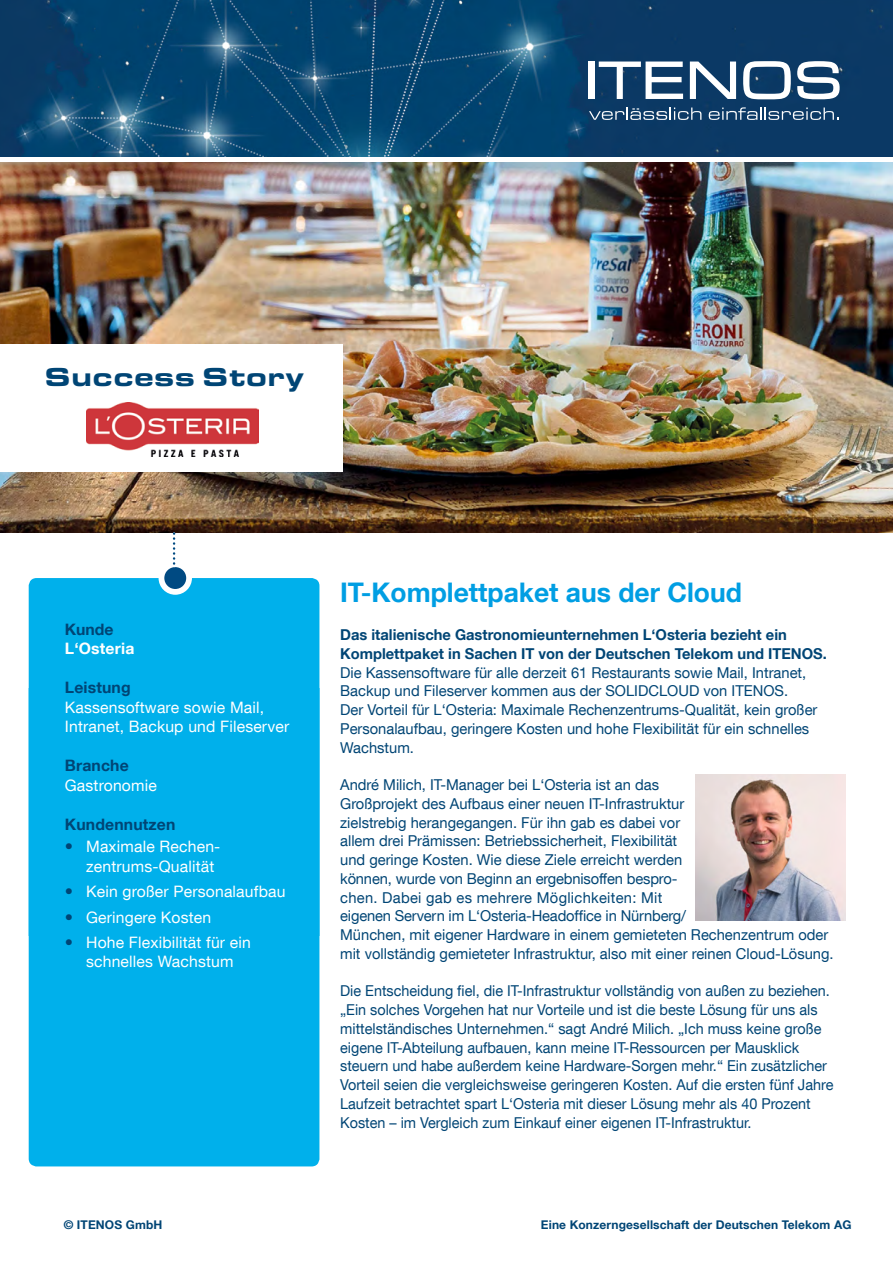
<style>
.page{position:relative;width:893px;height:1263px;background:#fff}
.page>*{position:absolute;margin:0;border:0;box-sizing:border-box;transform-origin:0 0}
.t1{font:700 27px "Helvetica Neue LT Com";color:#009ee3}
.t2{font:900 expanded 27px "Eurostile TOT";letter-spacing:.01em;color:#004575}
.t3{font:15.75px/19.5px "Helvetica Neue LT Com";letter-spacing:.01em;color:#fff}
.t4{font:700 15.75px "Helvetica Neue LT Com";letter-spacing:.01em;color:#004575}
.t5{font:700 15.75px "Helvetica Neue LT Com";letter-spacing:.01em;color:#fff}
.t6{font:15px/18.8px "Helvetica Neue LT Com";color:#004575}
.t7{font:15px/18.8px "Helvetica Neue LT Com";color:#004575;scale:.96 1}
.t8{font:700 15px/18.8px "Helvetica Neue LT Com";color:#004575}
.t9{font:700 12px "Helvetica Neue LT Com";letter-spacing:.01em;color:#004575}
.s1{font-weight:700;font-size:16.5px;color:#004575}
</style>
<div class="page">
<img style="left:0;top:0;width:893px;height:533px">
<div style="left:589px;top:62px;width:6px;height:37px;background:#fff"></div>
<svg style="left:599px;top:62px;width:84px;height:37px"></svg>
<svg style="left:690px;top:62px;width:46px;height:37px"></svg>
<svg style="left:743px;top:61px;width:48px;height:38px"></svg>
<svg style="left:797px;top:61px;width:43px;height:38px"></svg>
<svg style="left:589px;top:108px;width:112px;height:12px"></svg>
<svg style="left:709px;top:107px;width:130px;height:13px;background:#456889"></svg>
<div style="left:0;top:157px;width:893px;height:5px;background:#fff"></div>
<div style="left:29px;top:935px;width:290px;height:231px;background:#00b0eb"></div>
<div style="left:29px;top:578px;width:290px;height:357px;background:#00b0eb"></div>
<div style="left:164px;top:567px;width:22px;height:22px;background:#004a82;border-radius:50%"></div>
<svg style="left:173px;top:533px;width:2px;height:35px"></svg>
<div style="left:0;top:344px;width:342px;height:128px;background:#fff"></div>
<img style="left:86px;top:403px;width:173px;height:53px">
<img style="left:696px;top:774px;width:150px;height:147px">
<h1 class="t2" style="left:45px;top:361px;width:261px">Success Story</h1>
<p class="t4" style="left:65px;top:619px;width:50px">Kunde</p>
<p class="t5" style="left:65px;top:638px;width:71px">L‘Osteria</p>
<p class="t4" style="left:65px;top:677px;width:67px">Leistung</p>
<p class="t3" style="left:65px;top:697px;width:226px">Kassensoftware sowie Mail,<br>Intranet, Backup und Fileserver</p>
<p class="t4" style="left:65px;top:755px;width:65px">Branche</p>
<p class="t3" style="left:65px;top:775px;width:94px">Gastronomie</p>
<p class="t4" style="left:65px;top:814px;width:112px">Kundennutzen</p>
<p class="t3" style="left:86px;top:836px;width:136px;text-indent:-21px"><span class="s1">•</span> Maximale Rechen&shy;zentrums-Qualität</p>
<p class="t3" style="left:65px;top:881px;width:222px"><span class="s1">•</span> Kein großer Personalaufbau</p>
<p class="t3" style="left:65px;top:907px;width:148px"><span class="s1">•</span> Geringere Kosten</p>
<p class="t3" style="left:65px;top:933px;width:188px;line-height:18.8px;text-align:center"><span class="s1">•</span> Hohe Flexibilität für ein schnelles Wachstum</p>
<h1 class="t1" style="left:340px;top:575px;width:403px">IT-Komplettpaket aus der Cloud</h1>
<p class="t8" style="left:340px;top:625px;width:488px">Das italienische Gastronomieunternehmen L‘Osteria bezieht ein<br>Komplettpaket in Sachen IT von der Deutschen Telekom und ITENOS.</p>
<p class="t6" style="left:340px;top:662px;width:479px">Die Kassensoftware für alle derzeit 61 Restaurants sowie Mail, Intranet, Backup und Fileserver kommen aus der SOLIDCLOUD von ITENOS.<br>Der Vorteil für L‘Osteria: Maximale Rechenzentrums-Qualität, kein großer Personalaufbau, geringere Kosten und hohe Flexibilität für ein schnelles Wachstum.</p>
<p class="t6" style="left:340px;top:775px;width:495px">André Milich, IT-Manager bei L‘Osteria ist an das<br>Großprojekt des Aufbaus einer neuen IT-Infrastruktur<br>zielstrebig herangegangen. Für ihn gab es dabei vor<br>allem drei Prämissen: Betriebssicherheit, Flexibilität<br>und geringe Kosten. Wie diese Ziele erreicht werden<br>können, wurde von Beginn an ergebnisoffen bespro-<br>chen. Dabei gab es mehrere Möglichkeiten: Mit<br>eigenen Servern im L‘Osteria-Headoffice in Nürnberg/<br>München, mit eigener Hardware in einem gemieteten Rechenzentrum oder mit vollständig gemieteter Infrastruktur, also mit einer reinen Cloud-Lösung.</p>
<p class="t7" style="left:340px;top:981px;width:515px">Die Entscheidung fiel, die IT-Infrastruktur vollständig von außen zu beziehen. „Ein solches Vorgehen hat nur Vorteile und ist die beste Lösung für uns als mittelständisches Unternehmen.“ sagt André Milich. „Ich muss keine große eigene IT-Abteilung aufbauen, kann meine IT-Ressourcen per Mausklick steuern und habe außerdem keine Hardware-Sorgen mehr.“ Ein zusätzlicher Vorteil seien die vergleichsweise geringeren Kosten. Auf die ersten fünf Jahre Laufzeit betrachtet spart L‘Osteria mit dieser Lösung mehr als 40 Prozent Kosten – im Vergleich zum Einkauf einer eigenen IT-Infrastruktur.</p>
<p class="t9" style="left:64px;top:1217px;width:100px">© ITENOS GmbH</p>
<p class="t9" style="left:541px;top:1217px;width:312px">Eine Konzerngesellschaft der Deutschen Telekom AG</p>
</div>
